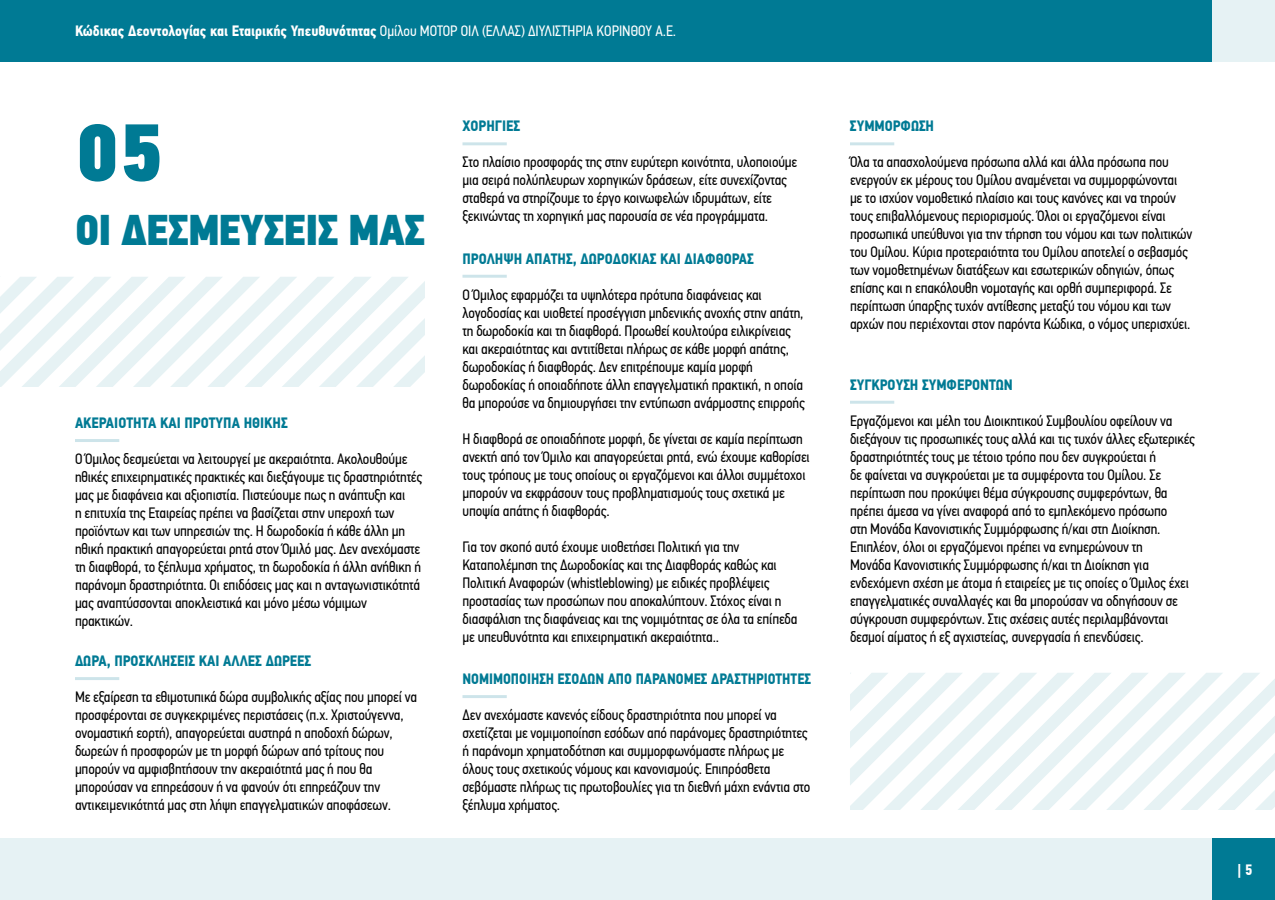
<style>
.page{position:relative;width:1275px;height:900px;background:#fff}
.page>*{position:absolute;margin:0;border:0;box-sizing:border-box;transform-origin:0 0}
.t1{font:81.6px "PF Din Text Cond Pro X Black";color:#007a94}
.t2{font:42.9px "PF Din Text Cond Pro X Black";letter-spacing:-.02em;color:#007a94}
.t3{font:15px/18px "PF Din Text Cond Pro";letter-spacing:-.01em;color:#000}
.t4{font:700 15px "PF Din Text Cond Pro";color:#007a94}
.t5{font:700 15px "PF Din Text Cond Pro";color:#fff}
.s1{font-weight:400}
</style>
<div class="page">
<div style="left:63px;top:0;width:1212px;height:61px;background:#e6f2f4"></div>
<div style="left:0;top:839px;width:1212px;height:61px;background:#e6f2f4"></div>
<div style="left:0;top:0;width:1212px;height:61px;background:#007a94"></div>
<div style="left:1212px;top:839px;width:63px;height:61px;background:#007a94"></div>
<hr style="left:75px;top:439px;width:44px;height:3px;background:#007a94">
<hr style="left:463px;top:275px;width:44px;height:3px;background:#007a94">
<hr style="left:463px;top:695px;width:44px;height:3px;background:#007a94">
<hr style="left:75px;top:677px;width:44px;height:3px;background:#007a94">
<hr style="left:463px;top:142px;width:44px;height:3px;background:#007a94">
<hr style="left:850px;top:142px;width:44px;height:3px;background:#007a94">
<hr style="left:850px;top:401px;width:44px;height:3px;background:#007a94">
<svg style="left:0;top:277px;width:425px;height:110px"></svg>
<svg style="left:850px;top:673px;width:425px;height:137px"></svg>
<p class="t5" style="left:75px;top:22px;width:603px">Κώδικας Δεοντολογίας και Εταιρικής Υπευθυνότητας <span class="s1">Ομίλου ΜΟΤΟΡ ΟΙΛ (ΕΛΛΑΣ) ΔΙΥΛΙΣΤΗΡΙΑ ΚΟΡΙΝΘΟΥ Α.Ε.</span></p>
<h1 class="t1" style="left:75px;top:102px;width:90px">05</h1>
<h2 class="t2" style="left:75px;top:203px;width:352px">ΟΙ ΔΕΣΜΕΎΣΕΙΣ ΜΑΣ</h2>
<p class="t4" style="left:75px;top:414px;width:214px">ΑΚΕΡΑΙΌΤΗΤΑ ΚΑΙ ΠΡΌΤΥΠΑ ΗΘΙΚΉΣ</p>
<p class="t3" style="left:75px;top:450px;width:349px">Ο Όμιλος δεσμεύεται να λειτουργεί με ακεραιότητα. Ακολουθούμε ηθικές επιχειρηματικές πρακτικές και διεξάγουμε τις δραστηριότητές μας με διαφάνεια και αξιοπιστία. Πιστεύουμε πως η ανάπτυξη και<br>η επιτυχία της Εταιρείας πρέπει να βασίζεται στην υπεροχή των προϊόντων και των υπηρεσιών της. Η δωροδοκία ή κάθε άλλη μη ηθική πρακτική απαγορεύεται ρητά στον Όμιλό μας. Δεν ανεχόμαστε τη διαφθορά, το ξέπλυμα χρήματος, τη δωροδοκία ή άλλη ανήθικη ή παράνομη δραστηριότητα. Οι επιδόσεις μας και η ανταγωνιστικότητά μας αναπτύσσονται αποκλειστικά και μόνο μέσω νόμιμων πρακτικών.</p>
<p class="t4" style="left:75px;top:652px;width:238px">ΔΏΡΑ, ΠΡΟΣΚΛΉΣΕΙΣ ΚΑΙ ΆΛΛΕΣ ΔΩΡΕΈΣ</p>
<p class="t3" style="left:75px;top:688px;width:344px">Με εξαίρεση τα εθιμοτυπικά δώρα συμβολικής αξίας που μπορεί να προσφέρονται σε συγκεκριμένες περιστάσεις (π.χ. Χριστούγεννα, ονομαστική εορτή), απαγορεύεται αυστηρά η αποδοχή δώρων, δωρεών ή προσφορών με τη μορφή δώρων από τρίτους που μπορούν να αμφισβητήσουν την ακεραιότητά μας ή που θα μπορούσαν να επηρεάσουν ή να φανούν ότι επηρεάζουν την αντικειμενικότητά μας στη λήψη επαγγελματικών αποφάσεων.</p>
<p class="t4" style="left:462px;top:117px;width:59px">ΧΟΡΗΓΊΕΣ</p>
<p class="t3" style="left:462px;top:153px;width:336px">Στο πλαίσιο προσφοράς της στην ευρύτερη κοινότητα, υλοποιούμε μια σειρά πολύπλευρων χορηγικών δράσεων, είτε συνεχίζοντας σταθερά να στηρίζουμε το έργο κοινωφελών ιδρυμάτων, είτε ξεκινώντας τη χορηγική μας παρουσία σε νέα προγράμματα.</p>
<p class="t4" style="left:462px;top:249px;width:293px">ΠΡΌΛΗΨΗ ΑΠΆΤΗΣ, ΔΩΡΟΔΟΚΊΑΣ ΚΑΙ ΔΙΑΦΘΟΡΆΣ</p>
<p class="t3" style="left:462px;top:286px;width:344px">Ο Όμιλος εφαρμόζει τα υψηλότερα πρότυπα διαφάνειας και λογοδοσίας και υιοθετεί προσέγγιση μηδενικής ανοχής στην απάτη, τη δωροδοκία και τη διαφθορά. Προωθεί κουλτούρα ειλικρίνειας και ακεραιότητας και αντιτίθεται πλήρως σε κάθε μορφή απάτης, δωροδοκίας ή διαφθοράς. Δεν επιτρέπουμε καμία μορφή δωροδοκίας ή οποιαδήποτε άλλη επαγγελματική πρακτική, η οποία θα μπορούσε να δημιουργήσει την εντύπωση ανάρμοστης επιρροής</p>
<p class="t3" style="left:462px;top:430px;width:349px">Η διαφθορά σε οποιαδήποτε μορφή, δε γίνεται σε καμία περίπτωση ανεκτή από τον Όμιλο και απαγορεύεται ρητά, ενώ έχουμε καθορίσει τους τρόπους με τους οποίους οι εργαζόμενοι και άλλοι συμμέτοχοι μπορούν να εκφράσουν τους προβληματισμούς τους σχετικά με υποψία απάτης ή διαφθοράς.</p>
<p class="t3" style="left:462px;top:538px;width:337px">Για τον σκοπό αυτό έχουμε υιοθετήσει Πολιτική για την Καταπολέμηση της Δωροδοκίας και της Διαφθοράς καθώς και Πολιτική Αναφορών (whistleblowing) με ειδικές προβλέψεις προστασίας των προσώπων που αποκαλύπτουν. Στόχος είναι η διασφάλιση της διαφάνειας και της νομιμότητας σε όλα τα επίπεδα με υπευθυνότητα και επιχειρηματική ακεραιότητα..</p>
<p class="t4" style="left:462px;top:670px;width:350px">ΝΟΜΙΜΟΠΟΊΗΣΗ ΕΣΌΔΩΝ ΑΠΌ ΠΑΡΆΝΟΜΕΣ ΔΡΑΣΤΗΡΙΌΤΗΤΕΣ</p>
<p class="t3" style="left:462px;top:706px;width:350px">Δεν ανεχόμαστε κανενός είδους δραστηριότητα που μπορεί να σχετίζεται με νομιμοποίηση εσόδων από παράνομες δραστηριότητες ή παράνομη χρηματοδότηση και συμμορφωνόμαστε πλήρως με όλους τους σχετικούς νόμους και κανονισμούς. Επιπρόσθετα σεβόμαστε πλήρως τις πρωτοβουλίες για τη διεθνή μάχη ενάντια στο ξέπλυμα χρήματος.</p>
<p class="t4" style="left:850px;top:117px;width:86px">ΣΥΜΜΌΡΦΩΣΗ</p>
<p class="t3" style="left:850px;top:153px;width:344px">Όλα τα απασχολούμενα πρόσωπα αλλά και άλλα πρόσωπα που ενεργούν εκ μέρους του Ομίλου αναμένεται να συμμορφώνονται με το ισχύον νομοθετικό πλαίσιο και τους κανόνες και να τηρούν τους επιβαλλόμενους περιορισμούς. Όλοι οι εργαζόμενοι είναι προσωπικά υπεύθυνοι για την τήρηση του νόμου και των πολιτικών του Ομίλου. Κύρια προτεραιότητα του Ομίλου αποτελεί ο σεβασμός των νομοθετημένων διατάξεων και εσωτερικών οδηγιών, όπως επίσης και η επακόλουθη νομοταγής και ορθή συμπεριφορά. Σε περίπτωση ύπαρξης τυχόν αντίθεσης μεταξύ του νόμου και των αρχών που περιέχονται στον παρόντα Κώδικα, ο νόμος υπερισχύει.</p>
<p class="t4" style="left:850px;top:375px;width:164px">ΣΎΓΚΡΟΥΣΗ ΣΥΜΦΕΡΌΝΤΩΝ</p>
<p class="t3" style="left:850px;top:412px;width:346px">Εργαζόμενοι και μέλη του Διοικητικού Συμβουλίου οφείλουν να διεξάγουν τις προσωπικές τους αλλά και τις τυχόν άλλες εξωτερικές δραστηριότητές τους με τέτοιο τρόπο που δεν συγκρούεται ή<br>δε φαίνεται να συγκρούεται με τα συμφέροντα του Ομίλου. Σε περίπτωση που προκύψει θέμα σύγκρουσης συμφερόντων, θα πρέπει άμεσα να γίνει αναφορά από το εμπλεκόμενο πρόσωπο<br>στη Μονάδα Κανονιστικής Συμμόρφωσης ή/και στη Διοίκηση.<br>Επιπλέον, όλοι οι εργαζόμενοι πρέπει να ενημερώνουν τη<br>Μονάδα Κανονιστικής Συμμόρφωσης ή/και τη Διοίκηση για ενδεχόμενη σχέση με άτομα ή εταιρείες με τις οποίες ο Όμιλος έχει επαγγελματικές συναλλαγές και θα μπορούσαν να οδηγήσουν σε σύγκρουση συμφερόντων. Στις σχέσεις αυτές περιλαμβάνονται δεσμοί αίματος ή εξ αγχιστείας, συνεργασία ή επενδύσεις.</p>
<p class="t5" style="left:1238px;top:861px;width:16px">| 5</p>
</div>
